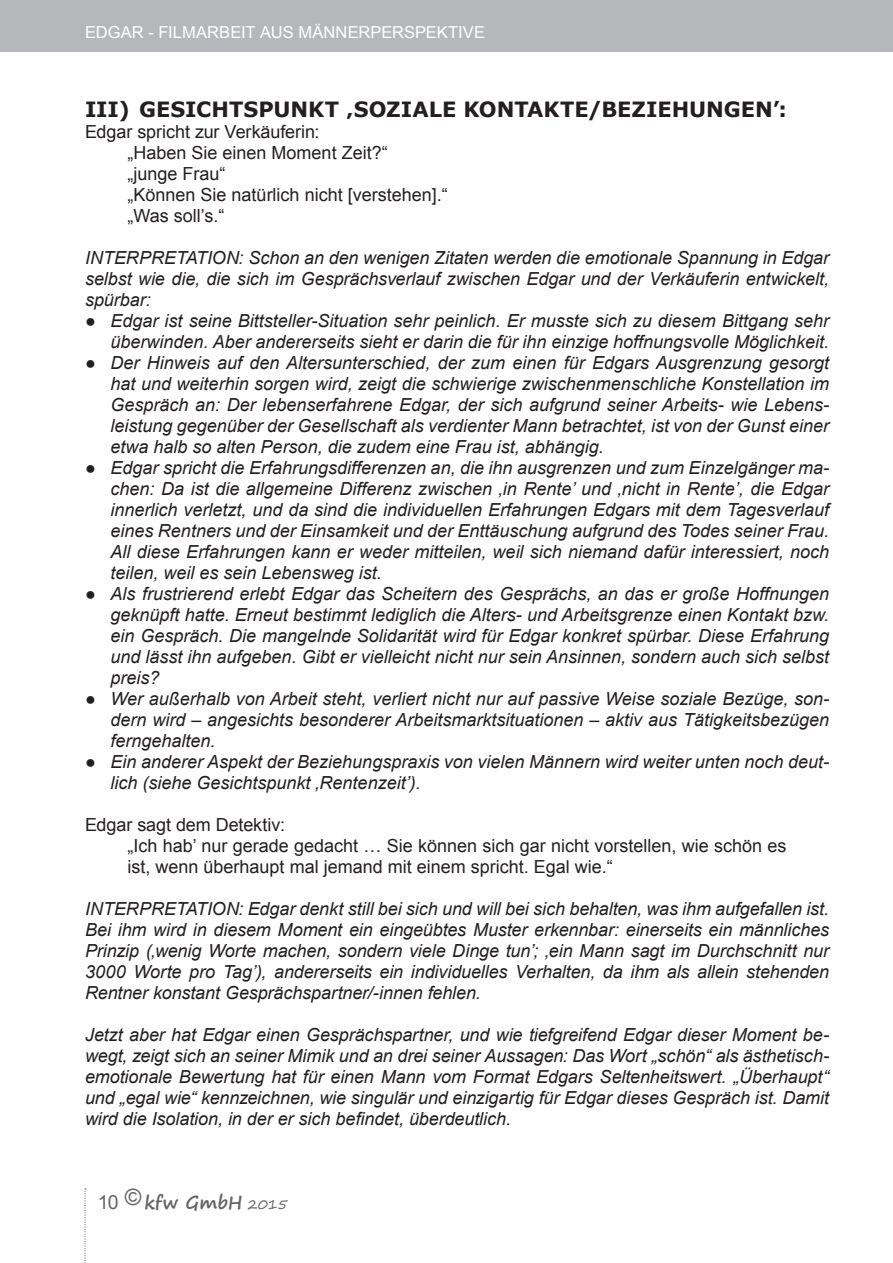
<style>
.page{position:relative;width:893px;height:1263px;background:#fff}
.page>*{position:absolute;margin:0;border:0;box-sizing:border-box;transform-origin:0 0}
.t1{font:700 21px "Verdana";letter-spacing:-.005em;color:#231f20}
.t2{font:italic 18px/21px "Arial";color:#231f20;text-align:justify}
.t3{font:18px/21px "Arial";color:#231f20}
.t4{font:700 18px "Segoe Print";letter-spacing:.005em;color:#656568}
.t5{font:16.5px "Arial";letter-spacing:.005em;color:#fff}
.s1{font-style:normal}
.s2{font-family:"Arial";font-weight:400;font-size:19.5px}
.s3{font-weight:400;font-size:13.5px}
</style>
<div class="page">
<div style="left:0;top:0;width:893px;height:51px;background:#b6b7bb"></div>
<svg style="left:84px;top:1188px;width:2px;height:75px"></svg>
<p class="t5" style="left:85px;top:21px;width:399px">Edgar - Filmarbeit Aus Männerperspektive</p>
<p class="t1" style="left:85px;top:94px;width:59px">III ) GE</p>
<p class="t1" style="left:170px;top:94px;width:446px">SICHTSPUNKT ‚SOZIALE KONTAKTE/BEZ</p>
<p class="t1" style="left:646px;top:94px;width:142px">IEHUNGEN’:</p>
<p class="t3" style="left:128px;top:121px;width:322px;text-indent:-43px">Edgar spricht zur Verkäuferin:<br>„Haben Sie einen Moment Zeit?“<br>„junge Frau“<br>„Können Sie natürlich nicht [verstehen].“ „Was soll’s.“</p>
<p class="t2" style="left:85px;top:247px;width:746px">INTERPRETATION: Schon an den wenigen Zitaten werden die emotionale Spannung in Edgar selbst wie die, die sich im Gesprächsverlauf zwischen Edgar und der Verkäuferin entwickelt, spürbar:</p>
<p class="t2" style="left:85px;top:310px;width:746px;text-align:right"><span class="s1">●</span> Edgar ist seine Bittsteller-Situation sehr peinlich. Er musste sich zu diesem Bittgang sehr überwinden. Aber andererseits sieht er darin die für ihn einzige hoffnungsvolle Möglichkeit.</p>
<p class="t2" style="left:111px;top:352px;width:720px;text-indent:-26px"><span class="s1">●</span> Der Hinweis auf den Altersunterschied, der zum einen für Edgars Ausgrenzung gesorgt hat und weiterhin sorgen wird, zeigt die schwierige zwischenmenschliche Konstellation im Gespräch an: Der lebenserfahrene Edgar, der sich aufgrund seiner Arbeits- wie Lebens&shy;leistung gegenüber der Gesellschaft als verdienter Mann betrachtet, ist von der Gunst einer etwa halb so alten Person, die zudem eine Frau ist, abhängig.</p>
<p class="t2" style="left:111px;top:458px;width:720px;text-indent:-26px"><span class="s1">●</span> Edgar spricht die Erfahrungsdifferenzen an, die ihn ausgrenzen und zum Einzelgänger ma&shy;chen: Da ist die allgemeine Differenz zwischen ‚in Rente’ und ‚nicht in Rente’, die Edgar innerlich verletzt, und da sind die individuellen Erfahrungen Edgars mit dem Tagesverlauf eines Rentners und der Einsamkeit und der Enttäuschung aufgrund des Todes seiner Frau.<br>All diese Erfahrungen kann er weder mitteilen, weil sich niemand dafür interessiert, noch teilen, weil es sein Lebensweg ist.</p>
<p class="t2" style="left:111px;top:584px;width:720px;text-indent:-26px"><span class="s1">●</span> Als frustrierend erlebt Edgar das Scheitern des Gesprächs, an das er große Hoffnungen geknüpft hatte. Erneut bestimmt lediglich die Alters- und Arbeitsgrenze einen Kontakt bzw. ein Gespräch. Die mangelnde Solidarität wird für Edgar konkret spürbar. Diese Erfahrung und lässt ihn aufgeben. Gibt er vielleicht nicht nur sein Ansinnen, sondern auch sich selbst preis?</p>
<p class="t2" style="left:111px;top:689px;width:720px;text-indent:-26px"><span class="s1">●</span> Wer außerhalb von Arbeit steht, verliert nicht nur auf passive Weise soziale Bezüge, son&shy;dern wird – angesichts besonderer Arbeitsmarktsituationen – aktiv aus Tätigkeitsbezügen ferngehalten.</p>
<p class="t2" style="left:111px;top:752px;width:720px;text-indent:-26px"><span class="s1">●</span> Ein anderer Aspekt der Beziehungspraxis von vielen Männern wird weiter unten noch deut&shy;lich (siehe Gesichtspunkt ‚Rentenzeit’).</p>
<p class="t3" style="left:128px;top:815px;width:661px;text-indent:-43px">Edgar sagt dem Detektiv:<br>„Ich hab’ nur gerade gedacht … Sie können sich gar nicht vorstellen, wie schön es ist, wenn überhaupt mal jemand mit einem spricht. Egal wie.“</p>
<p class="t2" style="left:85px;top:899px;width:746px">INTERPRETATION: Edgar denkt still bei sich und will bei sich behalten, was ihm aufgefallen ist.<br>Bei ihm wird in diesem Moment ein eingeübtes Muster erkennbar: einerseits ein männliches Prinzip (‚wenig Worte machen, sondern viele Dinge tun’; ‚ein Mann sagt im Durchschnitt nur 3000 Worte pro Tag’), andererseits ein individuelles Verhalten, da ihm als allein stehenden Rentner konstant Gesprächspartner/-innen fehlen.</p>
<p class="t2" style="left:85px;top:1025px;width:746px">Jetzt aber hat Edgar einen Gesprächspartner, und wie tiefgreifend Edgar dieser Moment be&shy;wegt, zeigt sich an seiner Mimik und an drei seiner Aussagen: Das Wort „schön“ als ästhetisch&shy;emotionale Bewertung hat für einen Mann vom Format Edgars Seltenheitswert. „Überhaupt“ und „egal wie“ kennzeichnen, wie singulär und einzigartig für Edgar dieses Gespräch ist. Damit wird die Isolation, in der er sich befindet, überdeutlich.</p>
<p class="t4" style="left:98px;top:1186px;width:191px"><span class="s2">10</span> <sup>©</sup>kfw GmbH <span class="s3">2015</span></p>
</div>
